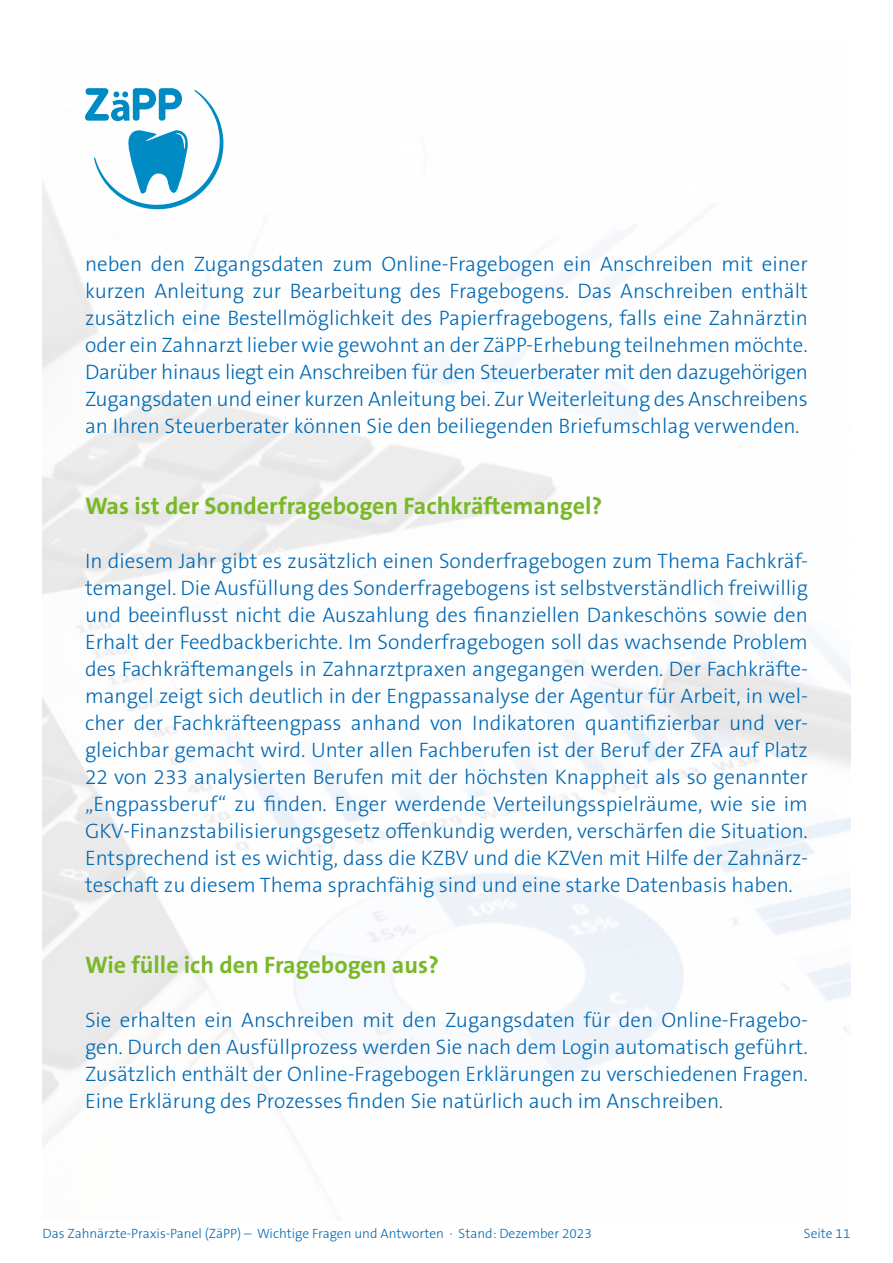
<style>
.page{position:relative;width:893px;height:1263px;background:#fff}
.page>*{position:absolute;margin:0;border:0;box-sizing:border-box;transform-origin:0 0}
.t1{font:700 24px "The Sans B Plus W7";color:#79b827}
.t2{font:300 21px/27px "The Sans B Plus W3";color:#0069b4;text-align:justify}
.t3{font:300 13.5px "The Sans B Plus W3";color:#0069b4}
</style>
<div class="page">
<svg style="left:85px;top:88px;width:138px;height:121px"></svg>
<p class="t2" style="left:85px;top:250px;width:724px">neben den Zugangsdaten zum Online-Fragebogen ein Anschreiben mit einer kurzen Anleitung zur Bearbeitung des Fragebogens. Das Anschreiben enthält zusätzlich eine Bestellmöglichkeit des Papierfragebogens, falls eine Zahnärztin oder ein Zahnarzt lieber wie gewohnt an der ZäPP-Erhebung teilnehmen möchte.<br>Darüber hinaus liegt ein Anschreiben für den Steuerberater mit den dazugehörigen Zugangsdaten und einer kurzen Anleitung bei. Zur Weiterleitung des Anschreibens an Ihren Steuerberater können Sie den beiliegenden Briefumschlag verwenden.</p>
<p class="t1" style="left:85px;top:490px;width:519px">Was ist der Sonderfragebogen Fachkräftemangel?</p>
<p class="t2" style="left:85px;top:547px;width:724px">In diesem Jahr gibt es zusätzlich einen Sonderfragebogen zum Thema Fachkräf&shy;temangel. Die Ausfüllung des Sonderfragebogens ist selbstverständlich freiwillig und beeinflusst nicht die Auszahlung des finanziellen Dankeschöns sowie den Erhalt der Feedbackberichte. Im Sonderfragebogen soll das wachsende Problem des Fachkräftemangels in Zahnarztpraxen angegangen werden. Der Fachkräfte&shy;mangel zeigt sich deutlich in der Engpassanalyse der Agentur für Arbeit, in wel&shy;cher der Fachkräfteengpass anhand von Indikatoren quantifizierbar und ver&shy;gleichbar gemacht wird. Unter allen Fachberufen ist der Beruf der ZFA auf Platz 22 von 233 analysierten Berufen mit der höchsten Knappheit als so genannter „Engpassberuf“ zu finden. Enger werdende Verteilungsspielräume, wie sie im GKV-Finanzstabilisierungsgesetz offenkundig werden, verschärfen die Situation.<br>Entsprechend ist es wichtig, dass die KZBV und die KZVen mit Hilfe der Zahnärz&shy;teschaft zu diesem Thema sprachfähig sind und eine starke Datenbasis haben.</p>
<p class="t1" style="left:85px;top:949px;width:355px">Wie fülle ich den Fragebogen aus?</p>
<p class="t2" style="left:85px;top:1006px;width:724px">Sie erhalten ein Anschreiben mit den Zugangsdaten für den Online-Fragebo&shy;gen. Durch den Ausfüllprozess werden Sie nach dem Login automatisch geführt.<br>Zusätzlich enthält der Online-Fragebogen Erklärungen zu verschiedenen Fragen.<br>Eine Erklärung des Prozesses finden Sie natürlich auch im Anschreiben.</p>
<p class="t3" style="left:43px;top:1224px;width:551px">Das Zahnärzte-Praxis-Panel (ZäPP) – Wichtige Fragen und Antworten · Stand: Dezember 2023</p>
<p class="t3" style="left:804px;top:1224px;width:48px">Seite 11</p>
</div>
